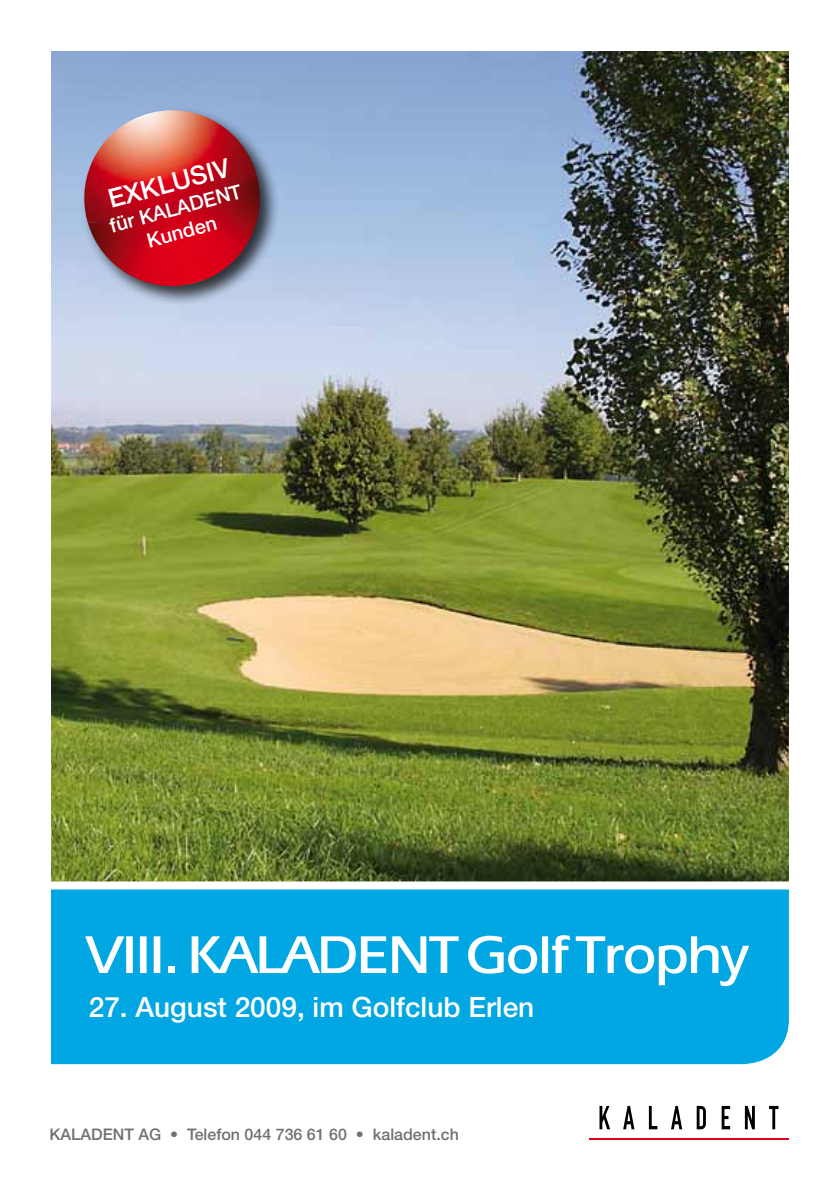
<style>
.page{position:relative;width:840px;height:1191px;background:#fff}
.page>*{position:absolute;margin:0;border:0;box-sizing:border-box;transform-origin:0 0}
.t1{font:700 55px "Aquiline";letter-spacing:-.02em;color:#fff}
.t2{font:500 28px "Helvetica Neue";color:#fff}
.t3{font:500 26px "Helvetica Neue";color:#fff}
.t4{font:500 20px/24px "Helvetica Neue";color:#fff;text-align:center}
.t5{font:500 16px "Helvetica Neue";color:#707172}
</style>
<div class="page">
<svg style="left:599px;top:1106px;width:10px;height:23px"></svg>
<svg style="left:623px;top:1106px;width:11px;height:23px"></svg>
<svg style="left:648px;top:1106px;width:9px;height:23px"></svg>
<svg style="left:671px;top:1106px;width:10px;height:23px"></svg>
<svg style="left:696px;top:1106px;width:9px;height:23px"></svg>
<svg style="left:721px;top:1106px;width:8px;height:23px"></svg>
<svg style="left:744px;top:1106px;width:10px;height:23px"></svg>
<svg style="left:769px;top:1106px;width:9px;height:23px"></svg>
<hr style="left:589px;top:1138px;width:199px;height:2px;background:#e2001a">
<div style="left:51px;top:889px;width:737px;height:175px;background:#00a7e3"></div>
<img style="left:51px;top:51px;width:737px;height:830px">
<div style="left:80px;top:106px;width:200px;height:200px;background:#000;opacity:.75"></div>
<svg style="left:75px;top:110px;width:194px;height:185px;background:#bd838a"></svg>
<img style="left:88px;top:174px;width:181px;height:121px">
<h3 class="t3" style="left:105px;top:184px;width:126px;rotate:-15deg">EXKLUSIV</h3>
<p class="t4" style="left:107px;top:214px;width:137px;rotate:-15deg">für KALADENT<br>Kunden</p>
<h1 class="t1" style="left:86px;top:922px;width:664px">VIII. KALADENT Golf Trophy</h1>
<h2 class="t2" style="left:89px;top:990px;width:447px">27. August 2009, im Golfclub Erlen</h2>
<p class="t5" style="left:50px;top:1125px;width:23px">Kaladent</p>
<p class="t5" style="left:138px;top:1125px;width:322px">AG • Telefon 044 736 61 60 • kaladent.ch</p>
</div>
